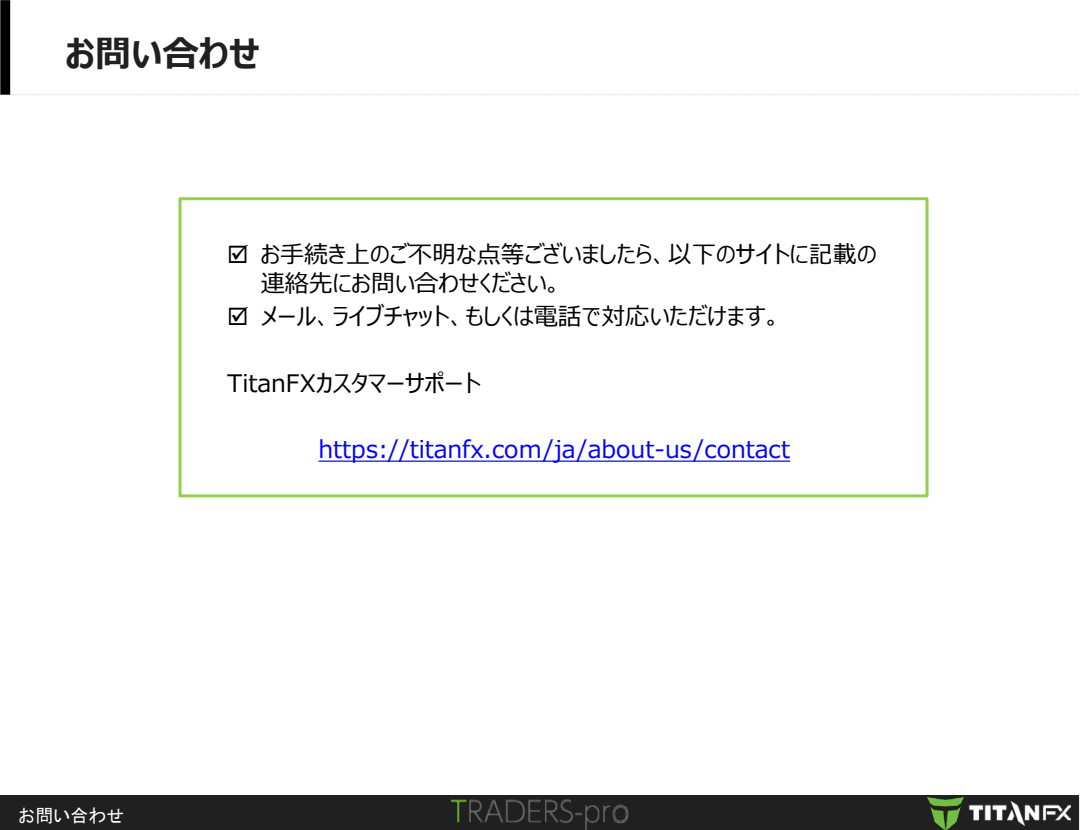
<style>
.page{position:relative;width:1080px;height:830px;background:#fff}
.page>*{position:absolute;margin:0;border:0;box-sizing:border-box;transform-origin:0 0}
.t1{font:700 36px "Meiryo UI";color:#202020}
.t2{font:24px/28.8px "Meiryo UI";color:#000}
.t3{font:24px "Meiryo UI";letter-spacing:-.005em;color:#00f}
.t4{font:18px "MS P Gothic";color:#fff}
</style>
<div class="page">
<div style="left:178px;top:197px;width:750px;height:300px;background:#fff;border:3px solid #92d050"></div>
<svg style="left:10px;top:94px;width:1068px;height:1px"></svg>
<div style="left:0;top:0;width:10px;height:95px;background:#000"></div>
<svg style="left:319px;top:460px;width:471px;height:1px"></svg>
<div style="left:0;top:795px;width:1078px;height:35px;background:#202020"></div>
<img style="left:451px;top:800px;width:178px;height:30px">
<img style="left:927px;top:797px;width:144px;height:33px">
<p class="t1" style="left:65px;top:29px;width:196px">お問い合わせ</p>
<p class="t2" style="left:261px;top:241px;width:617px;text-indent:-34px">☑ お手続き上のご不明な点等ございましたら、以下のサイトに記載の連絡先にお問い合わせください。</p>
<p class="t2" style="left:227px;top:303px;width:556px">☑ メール、ライブチャット、もしくは電話で対応いただけます。</p>
<p class="t2" style="left:227px;top:369px;width:255px">TitanFXカスタマーサポート</p>
<p class="t4" style="left:18px;top:806px;width:108px">お問い合わせ</p>
<p class="t3" style="left:319px;top:432px;width:473px">https://titanfx.com/ja/about-us/contact</p>
</div>
